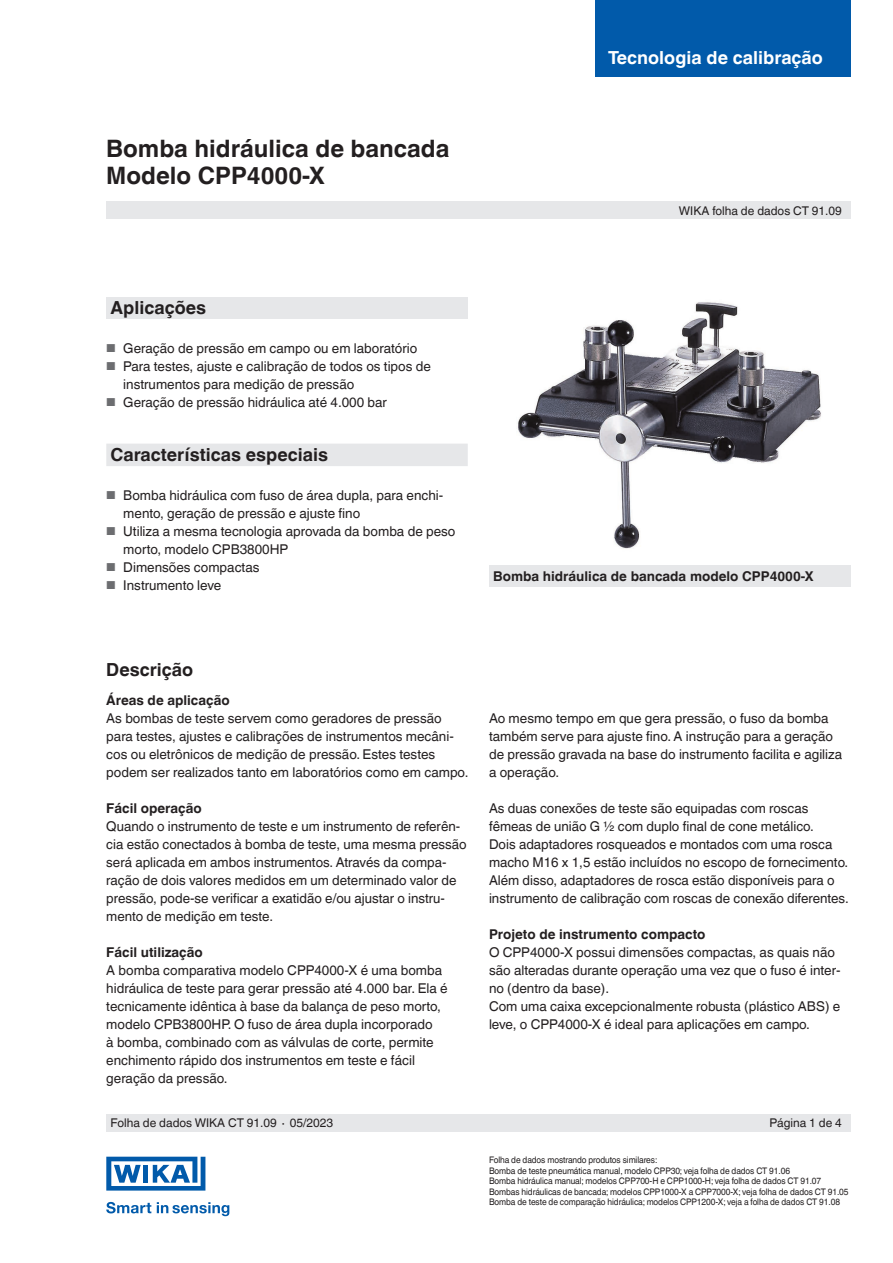
<style>
.page{position:relative;width:893px;height:1263px;background:#fff}
.page>*{position:absolute;margin:0;border:0;box-sizing:border-box;transform-origin:0 0}
.t1{font:700 24px/27px "Helvetica World";color:#231f20}
.t2{font:700 18px "Helvetica World";color:#231f20}
.t3{font:700 18px "Helvetica World";color:#fff}
.t4{font:13.5px/18px "Helvetica World";color:#231f20}
.t5{font:700 13.5px "Helvetica World";color:#231f20}
.t6{font:12px "Helvetica World";color:#231f20}
.t7{font:9px/10.5px "Helvetica World";letter-spacing:-.01em;color:#231f20;scale:.94 1}
.s1{font-size:11.55px;color:#6c6d70}
</style>
<div class="page">
<div style="left:106px;top:298px;width:362px;height:21px;background:#e6e7e9"></div>
<div style="left:106px;top:202px;width:744px;height:17px;background:#e6e7e9"></div>
<div style="left:106px;top:1114px;width:744px;height:17px;background:#e6e7e9"></div>
<img style="left:518px;top:302px;width:303px;height:247px">
<svg style="left:106px;top:1202px;width:45px;height:11px"></svg>
<svg style="left:157px;top:1202px;width:72px;height:14px"></svg>
<svg style="left:106px;top:1157px;width:99px;height:33px"></svg>
<div style="left:595px;top:0;width:255px;height:77px;background:#015aaa"></div>
<div style="left:489px;top:566px;width:361px;height:21px;background:#e6e7e9"></div>
<div style="left:106px;top:444px;width:362px;height:22px;background:#e6e7e9"></div>
<h1 class="t1" style="left:106px;top:135px;width:345px">Bomba hidráulica de bancada<br>Modelo CPP4000-X</h1>
<h2 class="t3" style="left:608px;top:47px;width:216px">Tecnologia de calibração</h2>
<p class="t6" style="left:679px;top:204px;width:165px">WIKA folha de dados CT 91.09</p>
<h2 class="t2" style="left:111px;top:297px;width:97px">Aplicações</h2>
<p class="t4" style="left:106px;top:339px;width:313px"><span class="s1">■</span> Geração de pressão em campo ou em laboratório</p>
<p class="t4" style="left:123px;top:357px;width:309px;text-indent:-17px"><span class="s1">■</span> Para testes, ajuste e calibração de todos os tipos de instrumentos para medição de pressão</p>
<p class="t4" style="left:106px;top:393px;width:282px"><span class="s1">■</span> Geração de pressão hidráulica até 4.000 bar</p>
<h2 class="t2" style="left:111px;top:444px;width:219px">Características especiais</h2>
<p class="t4" style="left:123px;top:486px;width:322px;text-indent:-17px"><span class="s1">■</span> Bomba hidráulica com fuso de área dupla, para enchi&shy;mento, geração de pressão e ajuste fino</p>
<p class="t4" style="left:123px;top:522px;width:334px;text-indent:-17px"><span class="s1">■</span> Utiliza a mesma tecnologia aprovada da bomba de peso morto, modelo CPB3800HP</p>
<p class="t4" style="left:106px;top:558px;width:155px"><span class="s1">■</span> Dimensões compactas</p>
<p class="t4" style="left:106px;top:576px;width:116px"><span class="s1">■</span> Instrumento leve</p>
<p class="t5" style="left:493px;top:568px;width:322px">Bomba hidráulica de bancada modelo CPP4000-X</p>
<h2 class="t2" style="left:106px;top:659px;width:88px">Descrição</h2>
<p class="t5" style="left:106px;top:692px;width:125px">Áreas de aplicação</p>
<p class="t4" style="left:106px;top:709px;width:364px">As bombas de teste servem como geradores de pressão para testes, ajustes e calibrações de instrumentos mecâni&shy;cos ou eletrônicos de medição de pressão. Estes testes podem ser realizados tanto em laboratórios como em campo.</p>
<p class="t5" style="left:106px;top:800px;width:97px">Fácil operação</p>
<p class="t4" style="left:106px;top:817px;width:362px">Quando o instrumento de teste e um instrumento de referên&shy;cia estão conectados à bomba de teste, uma mesma pressão será aplicada em ambos instrumentos. Através da compa&shy;ração de dois valores medidos em um determinado valor de pressão, pode-se verificar a exatidão e/ou ajustar o instru&shy;mento de medição em teste.</p>
<p class="t5" style="left:106px;top:944px;width:98px">Fácil utilização</p>
<p class="t4" style="left:106px;top:961px;width:343px">A bomba comparativa modelo CPP4000-X é uma bomba hidráulica de teste para gerar pressão até 4.000 bar. Ela é tecnicamente idêntica à base da balança de peso morto, modelo CPB3800HP. O fuso de área dupla incorporado<br>à bomba, combinado com as válvulas de corte, permite enchimento rápido dos instrumentos em teste e fácil geração da pressão.</p>
<p class="t4" style="left:489px;top:709px;width:355px">Ao mesmo tempo em que gera pressão, o fuso da bomba também serve para ajuste fino. A instrução para a geração de pressão gravada na base do instrumento facilita e agiliza a operação.</p>
<p class="t4" style="left:489px;top:799px;width:361px">As duas conexões de teste são equipadas com roscas fêmeas de união G ½ com duplo final de cone metálico.<br>Dois adaptadores rosqueados e montados com uma rosca macho M16 x 1,5 estão incluídos no escopo de fornecimento.<br>Além disso, adaptadores de rosca estão disponíveis para o instrumento de calibração com roscas de conexão diferentes.</p>
<p class="t5" style="left:489px;top:926px;width:218px">Projeto de instrumento compacto</p>
<p class="t4" style="left:489px;top:943px;width:353px">O CPP4000-X possui dimensões compactas, as quais não são alteradas durante operação uma vez que o fuso é inter&shy;no (dentro da base).<br>Com uma caixa excepcionalmente robusta (plástico ABS) e leve, o CPP4000-X é ideal para aplicações em campo.</p>
<p class="t6" style="left:111px;top:1116px;width:224px">Folha de dados WIKA CT 91.09 ∙ 05/2023</p>
<p class="t6" style="left:769px;top:1116px;width:74px">Página 1 de 4</p>
<p class="t7" style="left:489px;top:1155px;width:384px">Folha de dados mostrando produtos similares:<br>Bomba de teste pneumática manual, modelo CPP30; veja folha de dados CT 91.06<br>Bomba hidráulica manual; modelos CPP700-H e CPP1000-H; veja folha de dados CT 91.07<br>Bombas hidráulicas de bancada; modelos CPP1000-X a CPP7000-X; veja folha de dados CT 91.05<br>Bomba de teste de comparação hidráulica; modelos CPP1200-X; veja a folha de dados CT 91.08</p>
</div>
